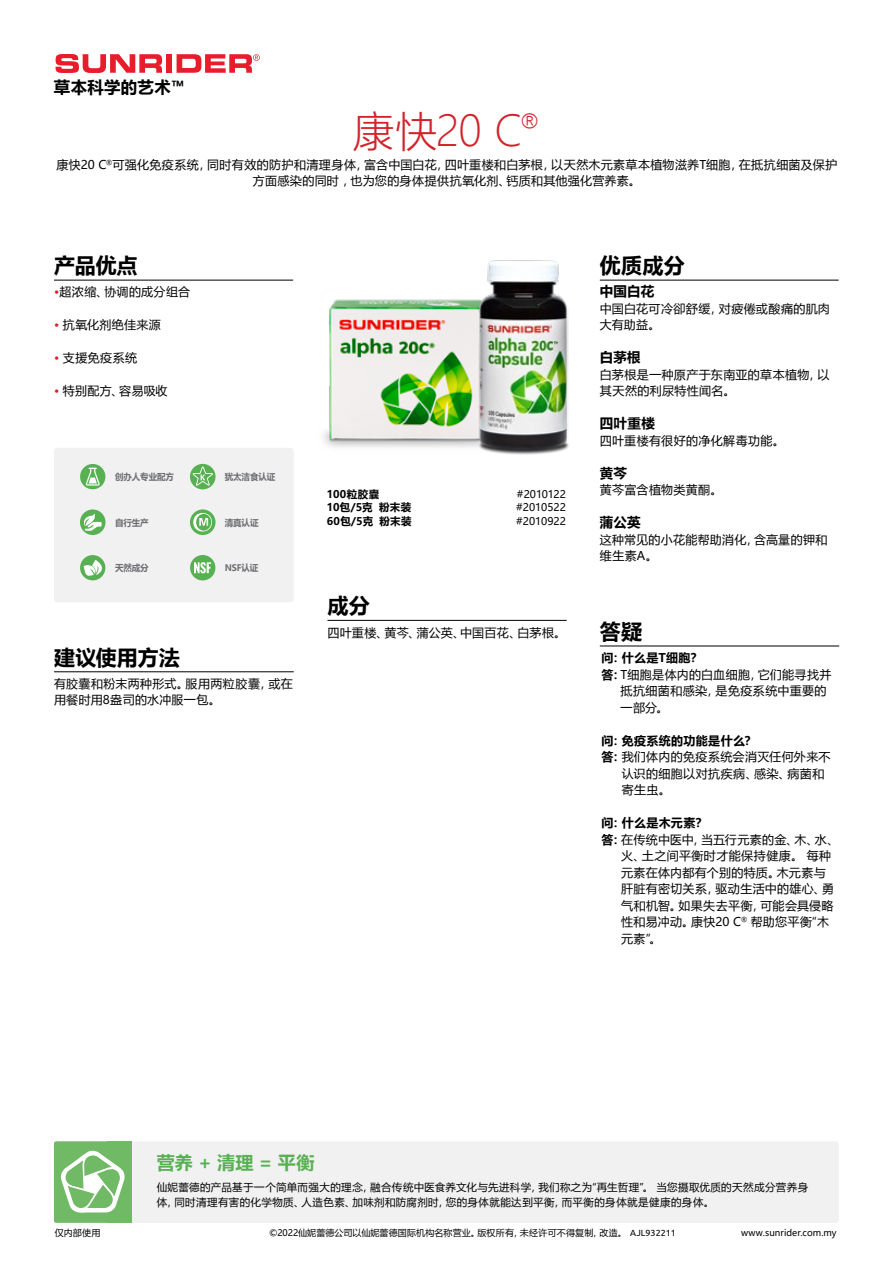
<style>
.page{position:relative;width:893px;height:1263px;background:#fff}
.page>*{position:absolute;margin:0;border:0;box-sizing:border-box;transform-origin:0 0}
.t1{font:42px "Microsoft Ya Hei UI Light";color:#d2232a}
.t2{font:700 21px "Microsoft Ya Hei UI";letter-spacing:.005em;color:#000}
.t3{font:700 18px "Microsoft Ya Hei UI";color:#57b152}
.t4{font:700 16.35px "Microsoft Ya Hei UI";letter-spacing:.02em;color:#000}
.t5{font:700 13.5px "Microsoft Ya Hei UI";letter-spacing:.02em;color:#000}
.t6{font:12px/16.5px "Microsoft Ya Hei UI";letter-spacing:.03em;color:#000}
.t7{font:700 12px "Microsoft Ya Hei UI";letter-spacing:.03em;color:#000}
.t8{font:10.5px/15px "Microsoft Ya Hei UI";letter-spacing:.03em;color:#000}
.t9{font:700 10.5px "Microsoft Ya Hei UI";letter-spacing:.035em;color:#000}
.t10{font:10.5px "Microsoft Ya Hei UI";letter-spacing:-.005em;color:#000}
.t11{font:10.5px "Microsoft Ya Hei UI";letter-spacing:.005em;color:#000}
.t12{font:10.5px "Microsoft Ya Hei UI";color:#000}
.t13{font:9px "Microsoft Ya Hei UI";letter-spacing:.01em;color:#000}
.t14{font:700 9px "Microsoft Ya Hei UI";letter-spacing:-.02em;color:#6d6e71;scale:.95 1}
.s1{color:#d2232a}
.s2{font-weight:700}
.s3{font-family:"Ubuntu"}
</style>
<div class="page">
<svg style="left:56px;top:54px;width:106px;height:19px"></svg>
<div style="left:166px;top:54px;width:6px;height:19px;background:#e81d2c"></div>
<svg style="left:177px;top:54px;width:83px;height:19px"></svg>
<div style="left:119px;top:1141px;width:720px;height:82px;background:#f1f1f2"></div>
<div style="left:54px;top:1141px;width:78px;height:82px;background:#70b965"></div>
<svg style="left:60px;top:1141px;width:65px;height:72px"></svg>
<div style="left:54px;top:448px;width:240px;height:154px;background:#f1f1f2"></div>
<div style="left:80px;top:555px;width:25px;height:25px;background:#57b152;border-radius:50%"></div>
<svg style="left:84px;top:560px;width:20px;height:16px"></svg>
<div style="left:80px;top:464px;width:25px;height:25px;background:#57b152;border-radius:50%"></div>
<svg style="left:86px;top:468px;width:14px;height:18px"></svg>
<svg style="left:80px;top:509px;width:26px;height:26px"></svg>
<svg style="left:82px;top:514px;width:20px;height:17px"></svg>
<svg style="left:190px;top:509px;width:25px;height:26px"></svg>
<svg style="left:193px;top:513px;width:19px;height:18px"></svg>
<div style="left:190px;top:464px;width:25px;height:25px;background:#57b152;border-radius:50%"></div>
<svg style="left:193px;top:466px;width:20px;height:20px"></svg>
<svg style="left:190px;top:555px;width:25px;height:26px"></svg>
<hr style="left:54px;top:280px;width:239px;height:1px;background:#000">
<hr style="left:54px;top:671px;width:240px;height:1px;background:#000">
<hr style="left:600px;top:646px;width:239px;height:1px;background:#000">
<hr style="left:600px;top:280px;width:239px;height:1px;background:#000">
<hr style="left:327px;top:620px;width:240px;height:1px;background:#000">
<img style="left:323px;top:299px;width:131px;height:149px">
<img style="left:454px;top:260px;width:115px;height:195px">
<h3 class="t4" style="left:54px;top:76px;width:132px">草本科学的艺术™</h3>
<h1 class="t1" style="left:352px;top:103px;width:190px">康快20 C<sup>®</sup></h1>
<p class="t6" style="left:56px;top:156px;width:783px;text-align:center">康快20 C<sup>®</sup>可强化免疫系统，同时有效的防护和清理身体，富含中国白花，四叶重楼和白茅根，以天然木元素草本植物滋养T细胞，在抵抗细菌及保护方面感染的同时 ，也为您的身体提供抗氧化剂、钙质和其他强化营养素。</p>
<h2 class="t2" style="left:54px;top:251px;width:85px">产品优点</h2>
<p class="t6" style="left:54px;top:283px;width:138px"><span class="s1">•</span>超浓缩、协调的成分组合</p>
<p class="t6" style="left:54px;top:316px;width:108px"><span class="s1">•</span> 抗氧化剂绝佳来源</p>
<p class="t6" style="left:54px;top:349px;width:85px"><span class="s1">•</span> 支援免疫系统</p>
<p class="t6" style="left:54px;top:382px;width:115px"><span class="s1">•</span> 特别配方、容易吸收</p>
<p class="t14" style="left:115px;top:471px;width:63px">创办人专业配方</p>
<p class="t14" style="left:115px;top:516px;width:37px">自行生产</p>
<p class="t14" style="left:225px;top:516px;width:37px">清真认证</p>
<p class="t14" style="left:225px;top:471px;width:55px">犹太洁食认证</p>
<p class="t14" style="left:115px;top:562px;width:37px">天然成分</p>
<p class="t14" style="left:225px;top:562px;width:37px">NSF认证</p>
<h2 class="t2" style="left:54px;top:642px;width:127px">建议使用方法</h2>
<p class="t6" style="left:54px;top:675px;width:240px">有胶囊和粉末两种形式。服用两粒胶囊，或在用餐时用8盎司的水冲服一包。</p>
<p class="t9" style="left:327px;top:487px;width:54px">100粒胶囊</p>
<p class="t10" style="left:517px;top:487px;width:51px">#2010122</p>
<p class="t9" style="left:327px;top:500px;width:86px">10包/5克 粉末装</p>
<p class="t11" style="left:516px;top:501px;width:51px">#2010522</p>
<p class="t9" style="left:327px;top:514px;width:86px">60包/5克 粉末装</p>
<p class="t12" style="left:516px;top:514px;width:51px">#2010922</p>
<h2 class="t2" style="left:327px;top:591px;width:44px">成分</h2>
<p class="t6" style="left:327px;top:623px;width:240px">四叶重楼、黄芩、蒲公英、中国百花、白茅根。</p>
<h2 class="t2" style="left:600px;top:251px;width:86px">优质成分</h2>
<p class="t5" style="left:600px;top:282px;width:56px">中国白花</p>
<p class="t6" style="left:600px;top:300px;width:232px">中国白花可冷卻舒缓，对疲倦或酸痛的肌肉大有助益。</p>
<p class="t5" style="left:600px;top:348px;width:42px">白茅根</p>
<p class="t6" style="left:600px;top:366px;width:231px">白茅根是一种原产于东南亚的草本植物，以其天然的利尿特性闻名。</p>
<p class="t5" style="left:600px;top:414px;width:57px">四叶重楼</p>
<p class="t6" style="left:600px;top:432px;width:186px">四叶重楼有很好的净化解毒功能。</p>
<p class="t5" style="left:600px;top:463px;width:29px">黄芩</p>
<p class="t6" style="left:600px;top:481px;width:124px">黄芩富含植物类黄酮。</p>
<p class="t5" style="left:600px;top:513px;width:42px">蒲公英</p>
<p class="t6" style="left:600px;top:531px;width:229px">这种常见的小花能帮助消化，含高量的钾和维生素A。</p>
<h2 class="t2" style="left:600px;top:617px;width:44px">答疑</h2>
<p class="t7" style="left:601px;top:649px;width:103px">问：什么是T细胞？</p>
<p class="t6" style="left:601px;top:666px;width:231px"><span class="s2">答：</span>T细胞是体内的白血细胞，它们能寻找并</p>
<p class="t6" style="left:620px;top:682px;width:207px">抵抗细菌和感染，是免疫系统中重要的</p>
<p class="t6" style="left:620px;top:699px;width:49px">一部分。</p>
<p class="t7" style="left:601px;top:732px;width:157px">问：免疫系统的功能是什么？</p>
<p class="t6" style="left:601px;top:748px;width:231px"><span class="s2">答：</span>我们体内的免疫系统会消灭任何外来不</p>
<p class="t6" style="left:622px;top:765px;width:204px">认识的细胞以对抗疾病、感染、病菌和</p>
<p class="t6" style="left:622px;top:781px;width:51px">寄生虫。</p>
<p class="t7" style="left:601px;top:814px;width:108px">问：什么是木元素？</p>
<p class="t6" style="left:601px;top:831px;width:239px"><span class="s2">答：</span>在传统中医中，当五行元素的金、木、水、</p>
<p class="t6" style="left:621px;top:847px;width:211px">火、土之间平衡时才能保持健康。 每种</p>
<p class="t6" style="left:621px;top:864px;width:206px">元素在体内都有个别的特质。木元素与</p>
<p class="t6" style="left:621px;top:880px;width:215px">肝脏有密切关系，驱动生活中的雄心、勇</p>
<p class="t6" style="left:621px;top:897px;width:214px">气和机智。如果失去平衡，可能会具侵略</p>
<p class="t6" style="left:621px;top:913px;width:209px">性和易冲动。康快20 C<sup>®</sup> 帮助您平衡“木</p>
<p class="t6" style="left:621px;top:930px;width:42px">元素”。</p>
<h3 class="t3" style="left:157px;top:1150px;width:159px">营养 + 清理 = 平衡</h3>
<p class="t8" style="left:157px;top:1179px;width:653px">仙妮蕾德的产品基于一个简单而强大的理念，融合传统中医食养文化与先进科学，我们称之为“再生哲理”。 当您摄取优质的天然成分营养身体，同时清理有害的化学物质、人造色素、加味剂和防腐剂时，您的身体就能达到平衡，而平衡的身体就是健康的身体。</p>
<p class="t13" style="left:55px;top:1227px;width:47px">仅内部使用</p>
<p class="t13" style="left:269px;top:1227px;width:408px">©2022仙妮蕾德公司以仙妮蕾德国际机构名称营业。版权所有，未经许可不得复制，改造。 <span class="s3">AJL932211</span></p>
<p class="t13" style="left:741px;top:1227px;width:97px">www.sunrider.com.my</p>
</div>
